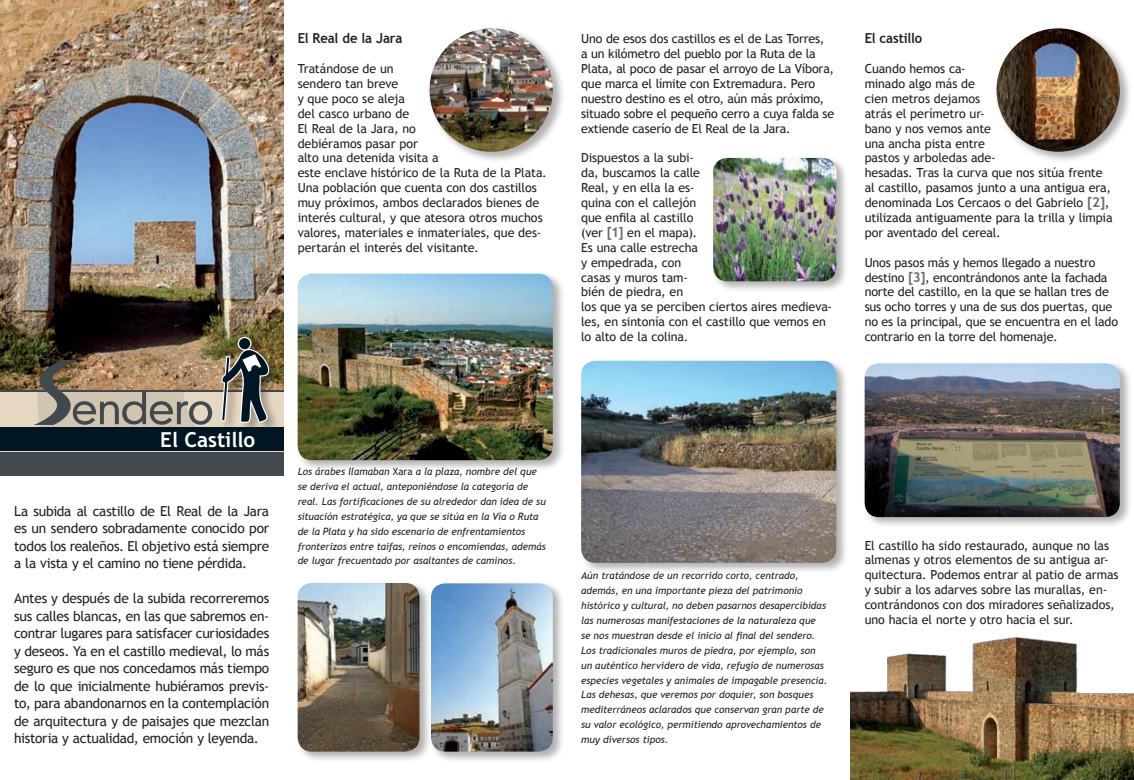
<style>
.page{position:relative;width:1134px;height:780px;background:#fff}
.page>*{position:absolute;margin:0;border:0;box-sizing:border-box;transform-origin:0 0}
.t1{font:700 20.75px "Trebuchet MS";color:#fff}
.t2{font:13.75px/17.5px "Trebuchet MS";letter-spacing:-.02em;color:#231f20;text-align:justify}
.t3{font:700 13.75px "Trebuchet MS";letter-spacing:-.01em;color:#231f20;scale:.95 1}
.t4{font:12.5px/14.9px "Trebuchet MS";letter-spacing:-.01em;color:#231f20}
.t5{font:italic 10px/14.9px "Trebuchet MS";color:#231f20}
.s1{font-style:normal}
.s2{font-weight:700;font-size:13.75px;color:#6c6d70}
</style>
<div class="page">
<img style="left:0;top:0;width:283px;height:390px">
<img style="left:0;top:0;width:273px;height:152px">
<div style="left:995px;top:26px;width:139px;height:142px;background:#231f20;opacity:.35"></div>
<img style="left:996px;top:28px;width:124px;height:124px;border-radius:62px">
<div style="left:428px;top:26px;width:142px;height:142px;background:#231f20;opacity:.35"></div>
<img style="left:429px;top:28px;width:124px;height:124px;border-radius:62px">
<div style="left:712px;top:156px;width:142px;height:142px;background:#231f20;opacity:.35"></div>
<img style="left:713px;top:158px;width:123px;height:123px">
<div style="left:0;top:392px;width:284px;height:83px;background:#e5d7c2"></div>
<svg style="left:33px;top:360px;width:179px;height:67px;background:#a3917c"></svg>
<div style="left:0;top:427px;width:284px;height:24px;background:#011622"></div>
<div style="left:0;top:452px;width:284px;height:24px;background:#41494e"></div>
<hr style="left:0;top:390px;width:284px;height:2px;background:#41494e">
<div style="left:219px;top:334px;width:67px;height:108px;background:#231f20;opacity:.35"></div>
<svg style="left:221px;top:337px;width:48px;height:86px;background:#6e6f65"></svg>
<div style="left:580px;top:358px;width:274px;height:222px;background:#231f20;opacity:.35"></div>
<img style="left:581px;top:361px;width:255px;height:202px">
<div style="left:296px;top:271px;width:274px;height:205px;background:#231f20;opacity:.35"></div>
<img style="left:298px;top:274px;width:255px;height:186px">
<div style="left:296px;top:580px;width:141px;height:188px;background:#231f20;opacity:.35"></div>
<img style="left:298px;top:583px;width:121px;height:168px">
<div style="left:429px;top:581px;width:141px;height:187px;background:#231f20;opacity:.35"></div>
<img style="left:431px;top:583px;width:122px;height:168px">
<img style="left:850px;top:637px;width:284px;height:143px">
<div style="left:863px;top:361px;width:271px;height:173px;background:#231f20;opacity:.35"></div>
<img style="left:865px;top:363px;width:255px;height:154px">
<p class="t3" style="left:298px;top:30px;width:112px">El Real de la Jara</p>
<p class="t4" style="left:298px;top:61px;width:251px">Tratándose de un<br>sendero tan breve<br>y que poco se aleja<br>del casco urbano de<br>El Real de la Jara, no<br>debiéramos pasar por<br>alto una detenida visita a<br>este enclave histórico de la Ruta de la Plata.<br>Una población que cuenta con dos castillos muy próximos, ambos declarados bienes de interés cultural, y que atesora otros muchos valores, materiales e inmateriales, que des&shy;pertarán el interés del visitante.</p>
<h1 class="t1" style="left:160px;top:426px;width:97px">El Castillo</h1>
<p class="t2" style="left:14px;top:502px;width:257px">La subida al castillo de El Real de la Jara es un sendero sobradamente conocido por todos los realeños. El objetivo está siempre a la vista y el camino no tiene pérdida.</p>
<p class="t2" style="left:14px;top:589px;width:257px">Antes y después de la subida recorreremos sus calles blancas, en las que sabremos en&shy;contrar lugares para satisfacer curiosidades y deseos. Ya en el castillo medieval, lo más seguro es que nos concedamos más tiempo de lo que inicialmente hubiéramos previs&shy;to, para abandonarnos en la contemplación de arquitectura y de paisajes que mezclan historia y actualidad, emoción y leyenda.</p>
<p class="t5" style="left:298px;top:464px;width:250px">Los árabes llamaban <span class="s1">Xara</span> a la plaza, nombre del que se deriva el actual, anteponiéndose la categoría de real. Las fortificaciones de su alrededor dan idea de su situación estratégica, ya que se sitúa en la Vía o Ruta de la Plata y ha sido escenario de enfrentamientos fronterizos entre taifas, reinos o encomiendas, además de lugar frecuentado por asaltantes de caminos.</p>
<p class="t4" style="left:581px;top:32px;width:255px">Uno de esos dos castillos es el de Las Torres,<br>a un kilómetro del pueblo por la Ruta de la Plata, al poco de pasar el arroyo de La Víbora, que marca el límite con Extremadura. Pero nuestro destino es el otro, aún más próximo, situado sobre el pequeño cerro a cuya falda se extiende caserío de El Real de la Jara.</p>
<p class="t4" style="left:581px;top:151px;width:253px">Dispuestos a la subi-<br>da, buscamos la calle<br>Real, y en ella la es-<br>quina con el callejón<br>que enfila al castillo<br>(ver <span class="s2">[1]</span> en el mapa).<br>Es una calle estrecha<br>y empedrada, con<br>casas y muros tam-<br>bién de piedra, en<br>los que ya se perciben ciertos aires medieva&shy;les, en sintonía con el castillo que vemos en lo alto de la colina.</p>
<p class="t3" style="left:865px;top:30px;width:62px">El castillo</p>
<p class="t4" style="left:865px;top:61px;width:249px">Cuando hemos ca-<br>minado algo más de<br>cien metros dejamos<br>atrás el perímetro ur-<br>bano y nos vemos ante<br>una ancha pista entre<br>pastos y arboledas ade-<br>hesadas. Tras la curva que nos sitúa frente al castillo, pasamos junto a una antigua era, denominada Los Cercaos o del Gabrielo <span class="s2">[2]</span>, utilizada antiguamente para la trilla y limpia por aventado del cereal.</p>
<p class="t4" style="left:865px;top:255px;width:255px">Unos pasos más y hemos llegado a nuestro destino <span class="s2">[3]</span>, encontrándonos ante la fachada norte del castillo, en la que se hallan tres de sus ocho torres y una de sus dos puertas, que no es la principal, que se encuentra en el lado contrario en la torre del homenaje.</p>
<p class="t5" style="left:581px;top:568px;width:248px">Aún tratándose de un recorrido corto, centrado, además, en una importante pieza del patrimonio histórico y cultural, no deben pasarnos desapercibidas las numerosas manifestaciones de la naturaleza que se nos muestran desde el inicio al final del sendero.<br>Los tradicionales muros de piedra, por ejemplo, son un auténtico hervidero de vida, refugio de numerosas especies vegetales y animales de impagable presencia.<br>Las dehesas, que veremos por doquier, son bosques mediterráneos aclarados que conservan gran parte de su valor ecológico, permitiendo aprovechamientos de muy diversos tipos.</p>
<p class="t4" style="left:865px;top:538px;width:255px">El castillo ha sido restaurado, aunque no las almenas y otros elementos de su antigua ar&shy;quitectura. Podemos entrar al patio de armas y subir a los adarves sobre las murallas, en&shy;contrándonos con dos miradores señalizados, uno hacia el norte y otro hacia el sur.</p>
</div>
